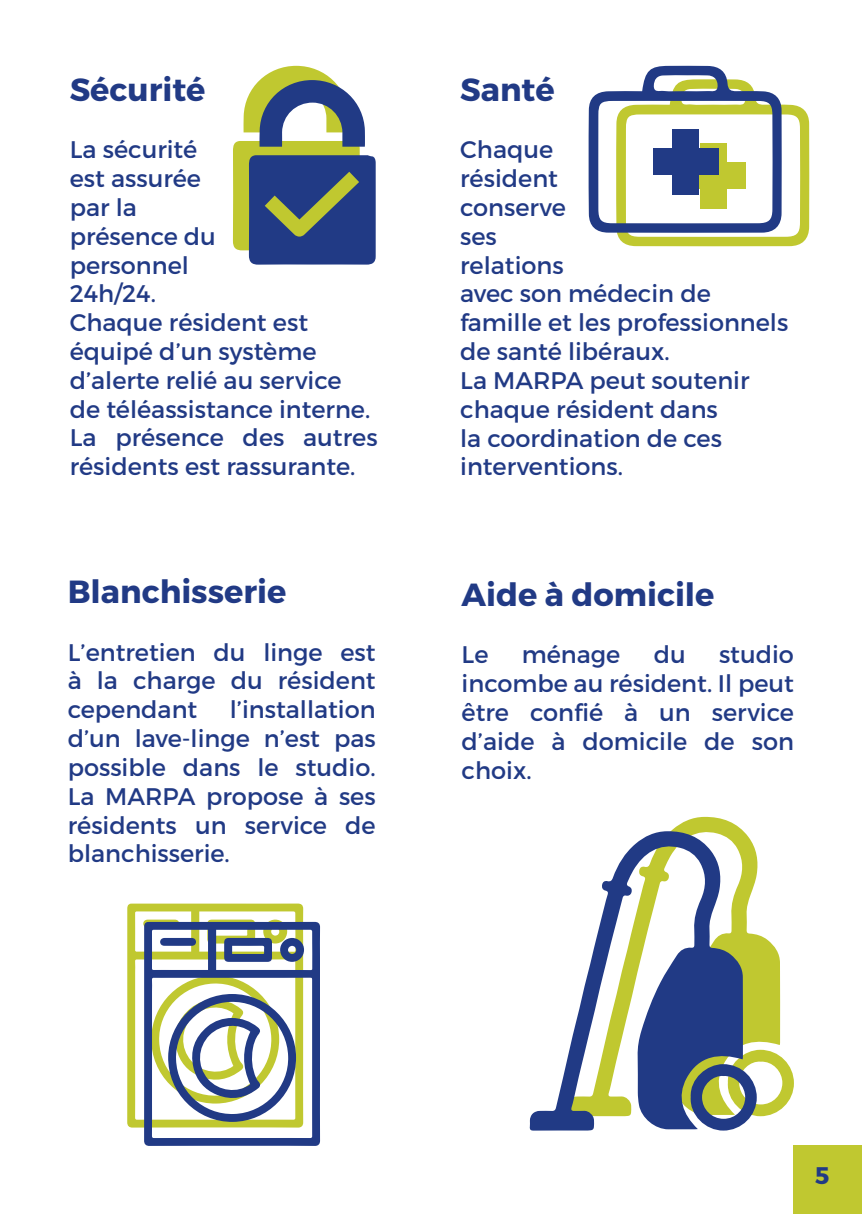
<style>
.page{position:relative;width:862px;height:1214px;background:#fff}
.page>*{position:absolute;margin:0;border:0;box-sizing:border-box;transform-origin:0 0}
.t1{font:700 32px "Montserrat";color:#213a85}
.t2{font:24px/28.8px "Montserrat";color:#213a85}
.t3{font:700 24px "Montserrat";color:#213a85}
</style>
<div class="page">
<div style="left:794px;top:1145px;width:68px;height:68px;background:#c0c830"></div>
<svg style="left:588px;top:66px;width:221px;height:180px"></svg>
<div style="left:672px;top:129px;width:27px;height:66px;background:#213a85"></div>
<div style="left:653px;top:149px;width:65px;height:26px;background:#213a85"></div>
<svg style="left:127px;top:903px;width:193px;height:242px"></svg>
<svg style="left:671px;top:816px;width:109px;height:229px;fill:#c0c830"></svg>
<svg style="left:529px;top:831px;width:214px;height:299px"></svg>
<svg style="left:689px;top:1049px;width:105px;height:81px"></svg>
<svg style="left:233px;top:66px;width:143px;height:199px"></svg>
<p class="t1" style="left:70px;top:69px;width:137px">Sécurité</p>
<p class="t2" style="left:70px;top:135px;width:302px">La sécurité<br>est assurée<br>par la<br>présence du<br>personnel<br>24h/24.<br>Chaque résident est équipé d’un système d’alerte relié au service de téléassistance interne.</p>
<p class="t2" style="left:70px;top:423px;width:309px">La présence des autres résidents est rassurante.</p>
<p class="t1" style="left:68px;top:571px;width:220px">Blanchisserie</p>
<p class="t2" style="left:68px;top:637px;width:309px;text-align:justify">L’entretien du linge est à la charge du résident cependant</p>
<p class="t2" style="left:68px;top:695px;width:309px;text-align:justify;text-indent:162px">l’installation d’un lave-linge n’est pas possible dans le studio.<br>La MARPA propose à ses résidents un service de blanchisserie.</p>
<p class="t1" style="left:460px;top:69px;width:96px">Santé</p>
<p class="t2" style="left:460px;top:135px;width:330px">Chaque<br>résident<br>conserve<br>ses<br>relations<br>avec son médecin de famille et les professionnels de santé libéraux.<br>La MARPA peut soutenir chaque résident dans<br>la coordination de ces interventions.</p>
<p class="t1" style="left:461px;top:574px;width:254px">Aide à domicile</p>
<p class="t2" style="left:461px;top:640px;width:28px">Le</p>
<p class="t2" style="left:522px;top:640px;width:100px">ménage</p>
<p class="t2" style="left:654px;top:640px;width:34px">du</p>
<p class="t2" style="left:461px;top:640px;width:334px;text-align:justify;text-indent:257px">studio incombe au résident. Il peut être confié à un service d’aide à domicile de son choix.</p>
<p class="t3" style="left:815px;top:1159px;width:16px">5</p>
</div>
